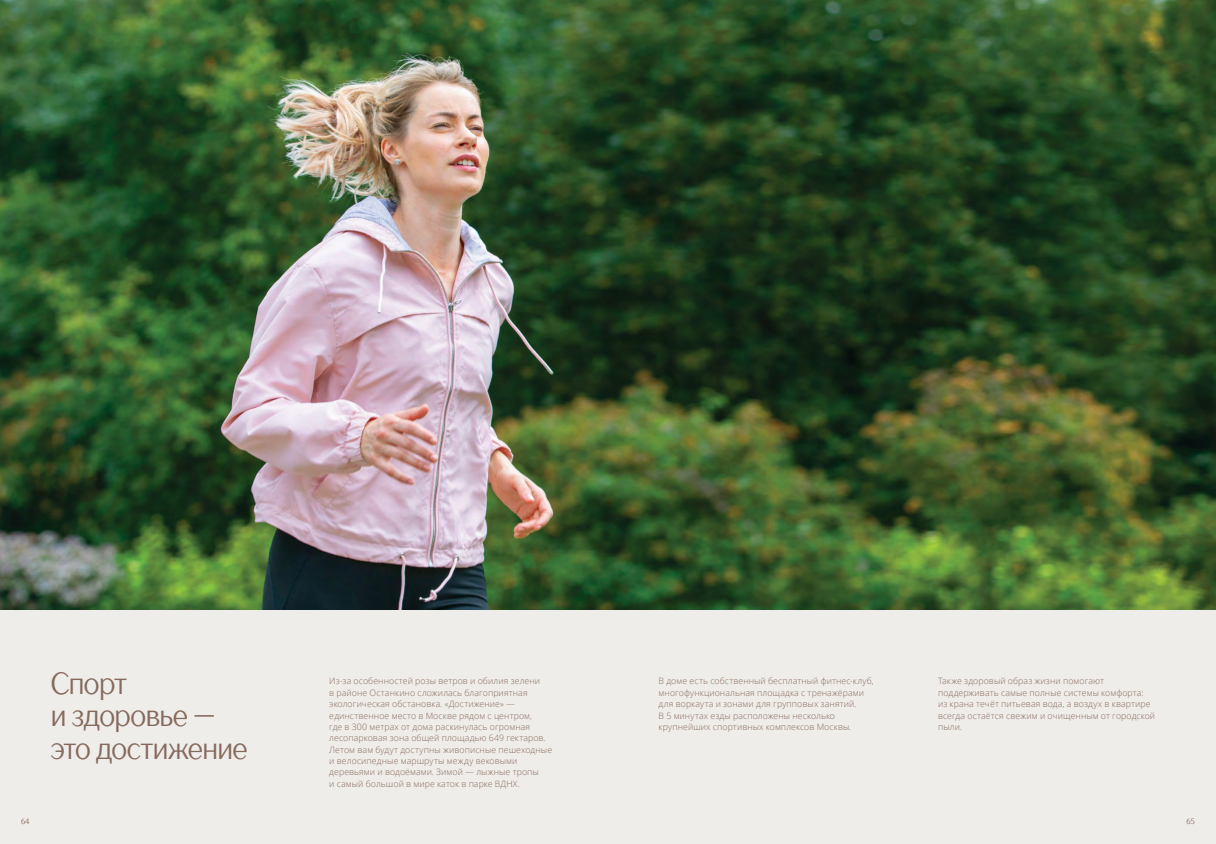
<style>
.page{position:relative;width:1216px;height:844px;background:#fff}
.page>*{position:absolute;margin:0;border:0;box-sizing:border-box;transform-origin:0 0}
.t1{font:30.62px/32.6px "TT Drugs Condensed";letter-spacing:-.015em;color:#856a5c}
.t2{font:300 8.75px/11.4px "Open Sans";letter-spacing:.01em;color:#856a5c}
.t3{font:7.88px "TT Drugs Condensed";color:#856a5c}
</style>
<div class="page">
<div style="left:0;top:0;width:608px;height:843px;background:#efedea"></div>
<div style="left:608px;top:0;width:607px;height:843px;background:#efedea"></div>
<img style="left:0;top:0;width:1215px;height:609px">
<h1 class="t1" style="left:51px;top:666px;width:199px">Спорт<br>и здоровье — это достижение</h1>
<p class="t2" style="left:329px;top:675px;width:224px">Из-за особенностей розы ветров и обилия зелени<br>в районе Останкино сложилась благоприятная экологическая обстановка. «Достижение» — единственное место в Москве рядом с центром,<br>где в 300 метрах от дома раскинулась огромная лесопарковая зона общей площадью 649 гектаров.<br>Летом вам будут доступны живописные пешеходные и велосипедные маршруты между вековыми деревьями и водоёмами. Зимой — лыжные тропы<br>и самый большой в мире каток в парке ВДНХ.</p>
<p class="t2" style="left:658px;top:675px;width:216px">В доме есть собственный бесплатный фитнес-клуб, многофункциональная площадка с тренажёрами для воркаута и зонами для групповых занятий.<br>В 5 минутах езды расположены несколько крупнейших спортивных комплексов Москвы.</p>
<p class="t2" style="left:938px;top:675px;width:218px">Также здоровый образ жизни помогают поддерживать самые полные системы комфорта:<br>из крана течёт питьевая вода, а воздух в квартире всегда остаётся свежим и очищенным от городской пыли.</p>
<p class="t3" style="left:21px;top:815px;width:10px">64</p>
<p class="t3" style="left:1186px;top:815px;width:10px">65</p>
</div>
